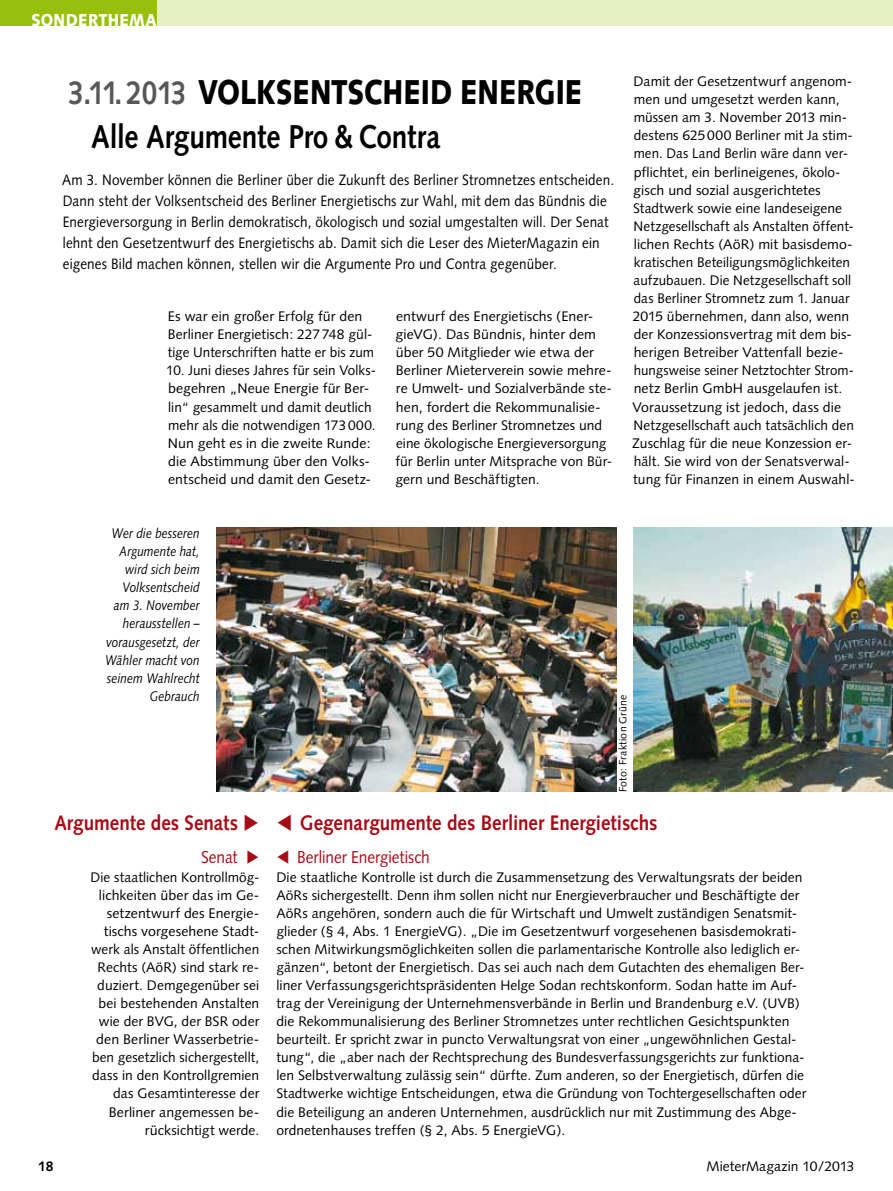
<style>
.page{position:relative;width:893px;height:1191px;background:#fff}
.page>*{position:absolute;margin:0;border:0;box-sizing:border-box;transform-origin:0 0}
.t1{font:900 34.5px "Syntax";color:#000;scale:.8 1}
.t2{font:700 33px "Syntax";letter-spacing:-.005em;color:#000;scale:.85 1}
.t3{font:700 21px "Syntax";color:#a60b16;scale:.9 1}
.t4{font:17.25px "Syntax";letter-spacing:-.005em;color:#a60b16;scale:.9 1}
.t5{font:900 17.25px "Syntax";letter-spacing:.025em;color:#fff;scale:.87 1}
.t6{font:15px/21px "Syntax";letter-spacing:.01em;color:#000;scale:.9 1}
.t7{font:13.8px/18px "Syntax";letter-spacing:.005em;color:#000}
.t8{font:italic 13.8px/18px "Syntax";letter-spacing:.005em;color:#000;text-align:right;scale:.85 1}
.t9{font:700 13.8px "Syntax";color:#000}
.t10{font:10.5px "Syntax";letter-spacing:.02em;color:#000}
.s1{font-weight:700;font-size:33px;color:#58585a}
</style>
<div class="page">
<div style="left:140px;top:0;width:753px;height:26px;background:#e5efc2"></div>
<div style="left:0;top:0;width:157px;height:26px;background:#97bf0d"></div>
<img style="left:634px;top:527px;width:259px;height:264px">
<img style="left:217px;top:527px;width:400px;height:264px">
<p class="t5" style="left:31px;top:9px;width:146px">SONDERTHEMA</p>
<h1 class="t1" style="left:68px;top:72px;width:644px"><span class="s1">3.11. 2013</span> VOLKSENTSCHEID ENERGIE</h1>
<h2 class="t2" style="left:91px;top:118px;width:412px">Alle Argumente Pro &amp; Contra</h2>
<p class="t6" style="left:62px;top:170px;width:615px">Am 3. November können die Berliner über die Zukunft des Berliner Stromnetzes entscheiden.<br>Dann steht der Volksentscheid des Berliner Energietischs zur Wahl, mit dem das Bündnis die Energieversorgung in Berlin demokratisch, ökologisch und sozial umgestalten will. Der Senat lehnt den Gesetzentwurf des Energietischs ab. Damit sich die Leser des MieterMagazin ein eigenes Bild machen können, stellen wir die Argumente Pro und Contra gegenüber.</p>
<p class="t7" style="left:395px;top:307px;width:218px">entwurf des Energietischs (Ener&shy;gieVG). Das Bündnis, hinter dem über 50 Mitglieder wie etwa der Berl iner Mieterverein sowie mehre&shy;re Umwelt- und Sozialverbände ste&shy;hen, fordert die Rekommunalisie&shy;rung des Berliner Stromnetzes und eine ökologische Energieversorgung für Berlin unter Mitsprache von Bür&shy;gern und Beschäftigten.</p>
<p class="t7" style="left:168px;top:307px;width:208px">Es war ein großer Erfolg für den<br>Berliner Energietisch: 227748 gül&shy;tige Unterschriften hatte er bis zum</p>
<p class="t7" style="left:166px;top:362px;width:211px">10. Juni dieses Jahres für sein Volks - begehren „Neue Energie für Ber&shy;lin“ gesammelt und damit deutlich mehr als die notwendigen 173 000.<br>Nun geht es in die zweite Runde: die Abstimmung über den Volks&shy;entscheid und damit den Gesetz-</p>
<p class="t7" style="left:632px;top:72px;width:224px">Damit der Gesetzentwurf angenom&shy;men und umgesetzt werden kann, müssen am 3. November 2013 min&shy;destens 625 000 Berliner mit Ja stim - men. Das Land Berlin wäre dann ver&shy;pflichtet, ein berlineigenes, ökolo&shy;gisch und sozial ausgerichtetes<br>Stadt werk sowie eine landeseigene Netzgesellschaft als Anstalten öffent&shy;lichen Rechts (AöR) mit basisdemo&shy;kratischen Beteiligungsmöglichkeiten aufzubauen. Die Netzgesellschaft soll das Berliner Stromnetz zum 1. Januar 2015 übernehmen, dann also, wenn der Konzessionsvertrag mit dem bis&shy;herigen Betreiber Vattenfall bezie&shy;hungsweise seiner Netztochter Strom&shy;netz Berlin GmbH ausgelaufen ist.<br>Voraussetzung ist jedoch, dass die Netzgesellschaft auch tatsächlich den Zuschlag für die neue Konzession er&shy;hält. Sie wird von der Senatsverwal&shy;tung für Finanzen in einem Auswahl -</p>
<p class="t8" style="left:105px;top:524px;width:113px">Wer die besseren<br>Argumente hat, wird sich beim<br>Volksentscheid am 3. November herausstellen – vorausgesetzt, der<br>Wähler macht von seinem Wahlrecht<br>Gebrauch</p>
<h3 class="t3" style="left:54px;top:810px;width:206px">Argumente des Senats</h3>
<p class="t4" style="left:201px;top:847px;width:42px">Senat</p>
<p class="t7" style="left:90px;top:867px;width:170px;text-align:right">Die staatlichen Kontrollmög&shy;lichkeiten über das im Ge&shy;setzentwurf des Energie&shy;tischs vorgesehene Stadt&shy;werk als Anstalt öffentlichen<br>Rechts (AöR) sind stark re&shy;duziert. Demgegenüber sei bei bestehenden Anstalten wie der BVG, der BSR oder den Berliner Wasserbetrie&shy;ben gesetzlich sichergestellt, dass in den Kontrollgremien das Gesamtinteresse der<br>Ber liner angemessen be&shy;rücksichtigt werde.</p>
<p class="t10" style="left:617px;top:792px;width:99px;rotate:-90deg">Foto: Fraktion Grüne</p>
<h3 class="t3" style="left:300px;top:810px;width:399px">Gegenargumente des Berliner Energietischs</h3>
<p class="t4" style="left:297px;top:847px;width:149px">Berliner Energietisch</p>
<p class="t7" style="left:276px;top:867px;width:532px">Die staatliche Kontrolle ist durch die Zusammensetzung des Verwaltungsrats der beiden AöRs sichergestellt. Denn ihm sollen nicht nur Energieverbraucher und Beschäftigte der AöRs angehören, sondern auch die für Wirtschaft und Umwelt zuständigen Senatsmit&shy;glieder (§ 4, Abs. 1 EnergieVG). „Die im Gesetzentwurf vorgesehenen basisdemokrati&shy;schen Mitwirkungsmöglichkeiten sollen die parlamentarische Kontrolle also lediglich er&shy;gänzen“, betont der Energietisch. Das sei auch nach dem Gutachten des ehemaligen Ber&shy;liner Verfassungsgerichtspräsidenten Helge Sodan rechtskonform. Sodan hatte im Auf&shy;trag der Vereinigung der Unternehmensverbände in Berlin und Brandenburg e.V. (UVB) die Rekommunalisierung des Berliner Stromnetzes unter rechtlichen Gesichtspunkten beurteilt. Er spricht zwar in puncto Verwaltungsrat von einer „ungewöhnlichen Gestal&shy;tung“, die „aber nach der Rechtsprechung des Bundesverfassungsgerichts zur funktiona&shy;len Selbstverwaltung zulässig sein“ dürfte. Zum anderen, so der Energietisch, dürfen die Stadtwerke wichtige Entscheidungen, etwa die Gründung von Tochtergesellschaften oder die Beteiligung an anderen Unternehmen, ausdrücklich nur mit Zustimmung des Abge&shy;ordnetenhauses treffen (§ 2, Abs. 5 EnergieVG).</p>
<p class="t9" style="left:38px;top:1158px;width:17px">18</p>
<p class="t7" style="left:706px;top:1157px;width:150px">MieterMagazin 10/2013</p>
</div>
